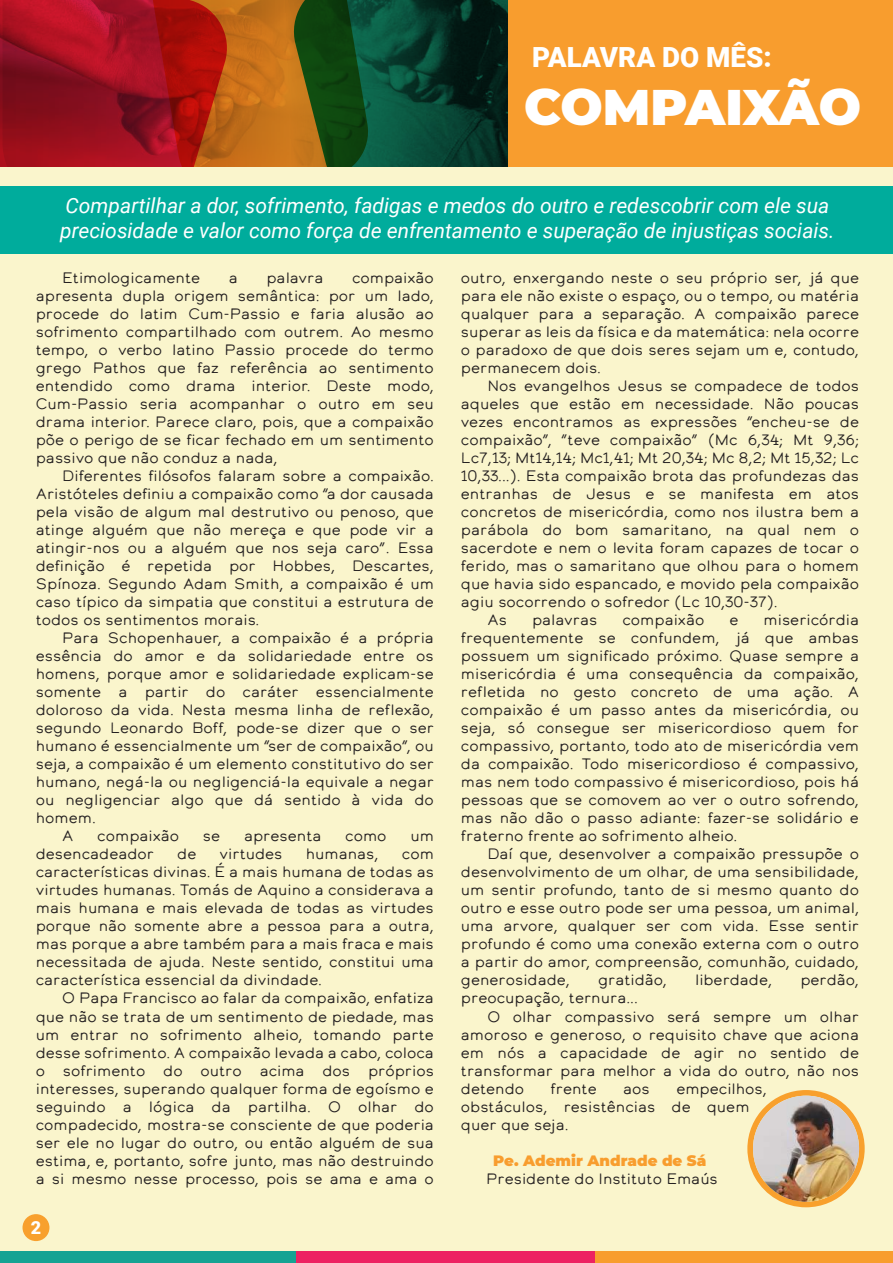
<style>
.page{position:relative;width:893px;height:1263px;background:#faf5cc}
.page>*{position:absolute;margin:0;border:0;box-sizing:border-box;transform-origin:0 0}
.t1{font:900 49.95px "Montserrat";letter-spacing:-.005em;color:#fff}
.t2{font:900 27.75px "Roboto";color:#fff}
.t3{font:italic 21px/25.2px "Roboto";color:#fff}
.t4{font:900 18px "Roboto";color:#fff}
.t5{font:15px/18px "Calder LC";color:#231f20;text-align:justify}
.t6{font:900 15px "Montserrat";color:#f89d2e}
</style>
<div class="page">
<div style="left:23px;top:1214px;width:26px;height:27px;background:#f8a02d;border-radius:50%"></div>
<svg style="left:747px;top:1090px;width:118px;height:117px"></svg>
<img style="left:753px;top:1096px;width:106px;height:106px;border-radius:53px">
<div style="left:0;top:1251px;width:296px;height:12px;background:#15a393"></div>
<div style="left:296px;top:1251px;width:299px;height:12px;background:#ed2262"></div>
<div style="left:595px;top:1251px;width:298px;height:12px;background:#f89d2e"></div>
<svg style="left:0;top:0;width:508px;height:167px;background:#6a3420"></svg>
<div style="left:508px;top:0;width:385px;height:167px;background:#f89d2e"></div>
<div style="left:0;top:186px;width:893px;height:67px;background:#00ac9c"></div>
<h2 class="t2" style="left:532px;top:38px;width:241px">PALAVRA DO MÊS:</h2>
<h1 class="t1" style="left:524px;top:70px;width:338px">COMPAIXÃO</h1>
<h3 class="t3" style="left:60px;top:192px;width:776px">Compartilhar a dor, sofrimento, fadigas e medos do outro e redescobrir com ele sua preciosidade e valor como força de enfrentamento e superação de injustiças sociais.</h3>
<p class="t5" style="left:36px;top:269px;width:400px;text-indent:316px">compaixão apresenta dupla origem semântica: por um lado, procede do latim Cum-Passio e faria alusão ao sofrimento compartilhado com outrem. Ao mesmo tempo, o verbo latino Passio procede do termo grego Pathos que faz referência ao sentimento entendido como drama interior. Deste modo, Cum-Passio seria acompanhar o outro em seu drama interior. Parece claro, pois, que a compaixão põe o perigo de se ficar fechado em um sentimento passivo que não conduz a nada,</p>
<p class="t5" style="left:36px;top:467px;width:400px;text-indent:27px">Diferentes filósofos falaram sobre a compaixão.<br>Aristóteles definiu a compaixão como “a dor causada pela visão de algum mal destrutivo ou penoso, que atinge alguém que não mereça e que pode vir a atingir-nos ou a alguém que nos seja caro”. Essa definição é repetida por Hobbes, Descartes, Spínoza. Segundo Adam Smith, a compaixão é um caso típico da simpatia que constitui a estrutura de todos os sentimentos morais.</p>
<p class="t5" style="left:62px;top:629px;width:373px">Para Schopenhauer, a compaixão é a própria</p>
<p class="t5" style="left:36px;top:647px;width:400px">essência do amor e da solidariedade entre os</p>
<p class="t5" style="left:36px;top:665px;width:400px">homens, porque amor e solidariedade explicam-se</p>
<p class="t5" style="left:36px;top:683px;width:400px">somente a partir do caráter essencialmente</p>
<p class="t5" style="left:36px;top:701px;width:400px">doloroso da vida. Nesta mesma linha de reflexão,</p>
<p class="t5" style="left:36px;top:719px;width:400px">segundo Leonardo Boff, pode-se dizer que o ser</p>
<p class="t5" style="left:36px;top:737px;width:400px">humano é essencialmente um “ser de compaixão”, ou</p>
<p class="t5" style="left:36px;top:755px;width:400px">seja, a compaixão é um elemento constitutivo do ser</p>
<p class="t5" style="left:36px;top:773px;width:400px">humano, negá-la ou negligenciá-la equivale a negar</p>
<p class="t5" style="left:36px;top:791px;width:400px">ou negligenciar algo que dá sentido à vida do</p>
<p class="t5" style="left:36px;top:809px;width:62px">homem.</p>
<p class="t5" style="left:62px;top:827px;width:13px">A</p>
<p class="t5" style="left:97px;top:827px;width:83px">compaixão</p>
<p class="t5" style="left:203px;top:827px;width:19px">se</p>
<p class="t5" style="left:244px;top:827px;width:79px">apresenta</p>
<p class="t5" style="left:345px;top:827px;width:43px">como</p>
<p class="t5" style="left:410px;top:827px;width:25px">um</p>
<p class="t5" style="left:36px;top:845px;width:120px">desencadeador</p>
<p class="t5" style="left:177px;top:845px;width:21px">de</p>
<p class="t5" style="left:220px;top:845px;width:64px">virtudes</p>
<p class="t5" style="left:306px;top:845px;width:74px">humanas,</p>
<p class="t5" style="left:62px;top:269px;width:139px">Etimologicamente</p>
<p class="t5" style="left:229px;top:269px;width:11px">a</p>
<p class="t5" style="left:266px;top:269px;width:59px">palavra</p>
<p class="t5" style="left:36px;top:845px;width:400px;text-indent:366px">com características divinas. É a mais humana de todas as virtudes humanas. Tomás de Aquino a considerava a mais humana e mais elevada de todas as virtudes porque não somente abre a pessoa para a outra, mas porque a abre também para a mais fraca e mais necessitada de ajuda. Neste sentido, constitui uma característica essencial da divindade.</p>
<p class="t5" style="left:36px;top:989px;width:400px;text-indent:27px">O Papa Francisco ao falar da compaixão, enfatiza que não se trata de um sentimento de piedade, mas um entrar no sofrimento alheio, tomando parte desse sofrimento. A compaixão levada a cabo, coloca o sofrimento do outro acima dos próprios interesses, superando qualquer forma de egoísmo e seguindo a lógica da partilha. O olhar do compadecido, mostra-se consciente de que poderia ser ele no lugar do outro, ou então alguém de sua estima, e, portanto, sofre junto, mas não destruindo a si mesmo nesse processo, pois se ama e ama o</p>
<p class="t4" style="left:31px;top:1215px;width:12px">2</p>
<p class="t5" style="left:461px;top:269px;width:400px">outro, enxergando neste o seu próprio ser, já que para ele não existe o espaço, ou o tempo, ou matéria qualquer para a separação. A compaixão parece superar as leis da física e da matemática: nela ocorre o paradoxo de que dois seres sejam um e, contudo, permanecem dois.</p>
<p class="t5" style="left:487px;top:377px;width:373px">Nos evangelhos Jesus se compadece de todos</p>
<p class="t5" style="left:461px;top:395px;width:400px">aqueles que estão em necessidade. Não poucas</p>
<p class="t5" style="left:461px;top:413px;width:400px">vezes encontramos as expressões “encheu-se de</p>
<p class="t5" style="left:461px;top:431px;width:400px">compaixão”, “teve compaixão” (Mc 6,34; Mt 9,36;</p>
<p class="t5" style="left:461px;top:449px;width:400px">Lc7,13; Mt14,14; Mc1,41; Mt 20,34; Mc 8,2; Mt 15,32; Lc</p>
<p class="t5" style="left:461px;top:467px;width:400px">10,33...). Esta compaixão brota das profundezas das</p>
<p class="t5" style="left:461px;top:485px;width:400px">entranhas de Jesus e se manifesta em atos</p>
<p class="t5" style="left:461px;top:503px;width:400px">concretos de misericórdia, como nos ilustra bem a</p>
<p class="t5" style="left:461px;top:521px;width:400px">parábola do bom samaritano, na qual nem o</p>
<p class="t5" style="left:461px;top:539px;width:400px">sacerdote e nem o levita foram capazes de tocar o</p>
<p class="t5" style="left:461px;top:557px;width:400px">ferido, mas o samaritano que olhou para o homem</p>
<p class="t5" style="left:461px;top:575px;width:400px">que havia sido espancado, e movido pela compaixão</p>
<p class="t5" style="left:461px;top:593px;width:318px">agiu socorrendo o sofredor (Lc 10,30-37).</p>
<p class="t5" style="left:487px;top:611px;width:21px">As</p>
<p class="t5" style="left:532px;top:611px;width:67px">palavras</p>
<p class="t5" style="left:622px;top:611px;width:83px">compaixão</p>
<p class="t5" style="left:729px;top:611px;width:11px">e</p>
<p class="t5" style="left:461px;top:611px;width:400px;text-indent:303px">misericórdia frequentemente se confundem, já que ambas possuem um significado próximo. Quase sempre a misericórdia é uma consequência da compaixão, refletida no gesto concreto de uma ação. A compaixão é um passo antes da misericórdia, ou seja, só consegue ser misericordioso quem for compassivo, portanto, todo ato de misericórdia vem da compaixão. Todo misericordioso é compassivo, mas nem todo compassivo é misericordioso, pois há pessoas que se comovem ao ver o outro sofrendo, mas não dão o passo adiante: fazer-se solidário e fraterno frente ao sofrimento alheio.</p>
<p class="t5" style="left:461px;top:845px;width:400px;text-indent:27px">Daí que, desenvolver a compaixão pressupõe o desenvolvimento de um olhar, de uma sensibilidade, um sentir profundo, tanto de si mesmo quanto do outro e esse outro pode ser uma pessoa, um animal, uma arvore, qualquer ser com vida. Esse sentir profundo é como uma conexão externa com o outro a partir do amor, compreensão, comunhão, cuidado, generosidade,</p>
<p class="t5" style="left:598px;top:971px;width:70px">gratidão,</p>
<p class="t5" style="left:695px;top:971px;width:79px">liberdade,</p>
<p class="t5" style="left:800px;top:971px;width:60px">perdão,</p>
<p class="t5" style="left:461px;top:989px;width:178px">preocupação, ternura...</p>
<p class="t5" style="left:487px;top:1007px;width:373px">O olhar compassivo será sempre um olhar</p>
<p class="t5" style="left:461px;top:1025px;width:400px">amoroso e generoso, o requisito chave que aciona</p>
<p class="t5" style="left:461px;top:1043px;width:400px">em nós a capacidade de agir no sentido de</p>
<p class="t5" style="left:461px;top:1061px;width:400px">transformar para melhor a vida do outro, não nos</p>
<p class="t5" style="left:461px;top:1079px;width:65px">detendo</p>
<p class="t5" style="left:551px;top:1079px;width:48px">frente</p>
<p class="t5" style="left:623px;top:1079px;width:28px">aos</p>
<p class="t5" style="left:461px;top:1079px;width:307px;text-align:left;text-indent:215px">empecilhos, obstáculos, resistências de quem quer que seja.</p>
<p class="t6" style="left:493px;top:1149px;width:215px">Pe. Ademir Andrade de Sá</p>
<p class="t5" style="left:486px;top:1169px;width:233px">Presidente do Instituto Emaús</p>
</div>
